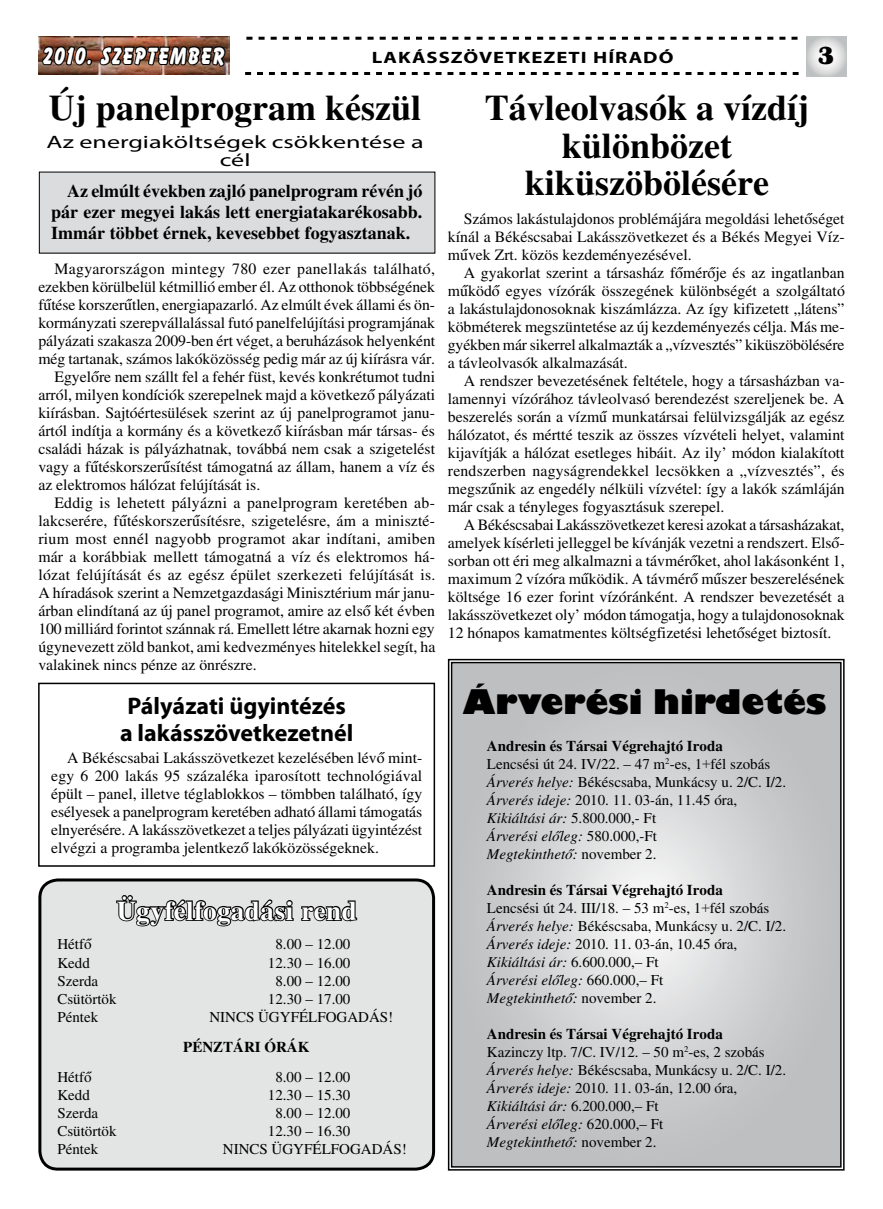
<style>
.page{position:relative;width:883px;height:1209px;background:#fff}
.page>*{position:absolute;margin:0;border:0;box-sizing:border-box;transform-origin:0 0}
.t1{font:36px/37.5px "H Times Bold";color:#000;text-align:center}
.t2{font:800 33px "Gill Sans";color:#000}
.t3{font:27px "H Times Bold";letter-spacing:.015em;color:#fff}
.t4{font:25.5px "Binner";color:#000}
.t5{font:700 24px/27px "Myriad Pro";color:#000;text-align:center}
.t6{font:24px "Balloon";letter-spacing:.07em;color:#fff;scale:.85 1}
.t7{font:18px/21px "H Times Bold";color:#000;text-align:justify}
.t8{font:18px/18px "Myriad Pro";color:#000;text-align:center;scale:1.45 1}
.t9{font:700 16.5px "Myriad Pro";letter-spacing:.05em;color:#000;scale:1.25 1}
.t10{font:15.75px/18px "H Times";color:#000;text-align:justify}
.t11{font:15.75px "H Times";letter-spacing:.02em;color:#000}
.t12{font:15.75px "H Times";letter-spacing:.025em;color:#000}
.t13{font:15px/18px "H Times";color:#000}
.t14{font:15px/18px "H Times Italic";color:#000}
.t15{font:15px "H Times Bold";color:#000}
.s1{font-family:"H Times Italic"}
.s2{font-family:"H Times"}
</style>
<div class="page">
<div style="left:39px;top:172px;width:396px;height:81px;background:#dbdcdd"></div>
<img style="left:38px;top:36px;width:192px;height:38px">
<svg style="left:806px;top:36px;width:40px;height:40px"></svg>
<svg style="left:246px;top:37px;width:551px;height:3px"></svg>
<svg style="left:245px;top:72px;width:553px;height:3px"></svg>
<svg style="left:41px;top:36px;width:51px;height:39px"></svg>
<svg style="left:99px;top:36px;width:127px;height:137px"></svg>
<div style="left:40px;top:880px;width:393px;height:289px;background:#e3e4e4;border-radius:18px"></div>
<div style="left:38px;top:878px;width:397px;height:292px;border:3px solid #000;border-radius:18px"></div>
<svg style="left:116px;top:895px;width:242px;height:32px"></svg>
<svg style="left:447px;top:658px;width:398px;height:513px"></svg>
<div style="left:38px;top:682px;width:397px;height:184px;border:2px solid #000"></div>
<h3 class="t6" style="left:43px;top:41px;width:214px">2010. SZEPTEMBER</h3>
<p class="t9" style="left:371px;top:47px;width:243px">LAKÁSSZÖVETKEZETI HÍRADÓ</p>
<h3 class="t4" style="left:817px;top:40px;width:19px">3</h3>
<h1 class="t1" style="left:49px;top:92px;width:373px">Új panelprogram készül</h1>
<p class="t8" style="left:46px;top:133px;width:262px">Az energiaköltségek csökkentése a cél</p>
<p class="t7" style="left:51px;top:181px;width:372px;text-indent:16px">Az elmúlt években zajló panelprogram révén jó pár ezer megyei lakás lett energiatakarékosabb.<br>Immár többet érnek, kevesebbet fogyasztanak.</p>
<p class="t12" style="left:54px;top:260px;width:382px">Magyarországon mintegy 780 ezer panellakás található,</p>
<p class="t10" style="left:38px;top:278px;width:398px">ezekben körülbelül kétmillió ember él. Az otthonok többségének</p>
<p class="t10" style="left:38px;top:296px;width:398px">fűtése korszerűtlen, energiapazarló. Az elmúlt évek állami és ön-</p>
<p class="t10" style="left:38px;top:314px;width:398px">kormányzati szerepvállalással futó panelfelújítási programjának</p>
<p class="t10" style="left:38px;top:332px;width:398px">pályázati szakasza 2009-ben ért véget, a beruházások helyenként</p>
<p class="t10" style="left:38px;top:350px;width:398px">még tartanak, számos lakóközösség pedig már az új kiírásra vár.</p>
<p class="t10" style="left:54px;top:368px;width:382px">Egyelőre nem szállt fel a fehér füst, kevés konkrétumot tudni</p>
<p class="t10" style="left:38px;top:386px;width:398px">arról, milyen kondíciók szerepelnek majd a következő pályázati</p>
<p class="t10" style="left:38px;top:404px;width:398px">kiírásban. Sajtóértesülések szerint az új panelprogramot janu-</p>
<p class="t10" style="left:38px;top:422px;width:398px">ártól indítja a kormány és a következő kiírásban már társas- és</p>
<p class="t10" style="left:38px;top:440px;width:398px">családi házak is pályázhatnak, továbbá nem csak a szigetelést</p>
<p class="t10" style="left:38px;top:458px;width:398px">vagy a fűtéskorszerűsítést támogatná az állam, hanem a víz és</p>
<p class="t10" style="left:38px;top:476px;width:223px">az elektromos hálózat felújítását is.</p>
<p class="t11" style="left:54px;top:494px;width:382px">Eddig is lehetett pályázni a panelprogram keretében ab-</p>
<p class="t10" style="left:38px;top:512px;width:398px">lakcserére, fűtéskorszerűsítésre, szigetelésre, ám a miniszté-</p>
<p class="t11" style="left:38px;top:530px;width:398px">rium most ennél nagyobb programot akar indítani, amiben</p>
<p class="t10" style="left:38px;top:548px;width:398px">már a korábbiak mellett támogatná a víz és elektromos há-</p>
<p class="t10" style="left:38px;top:566px;width:398px">lózat felújítását és az egész épület szerkezeti felújítását is.</p>
<p class="t10" style="left:38px;top:584px;width:398px">A híradások szerint a Nemzetgazdasági Minisztérium már janu-</p>
<p class="t10" style="left:38px;top:602px;width:398px">árban elindítaná az új panel programot, amire az első két évben</p>
<p class="t10" style="left:38px;top:620px;width:398px">100 milliárd forintot szánnak rá. Emellett létre akarnak hozni egy</p>
<p class="t10" style="left:38px;top:638px;width:398px">úgynevezett zöld bankot, ami kedvezményes hitelekkel segít, ha</p>
<p class="t10" style="left:38px;top:656px;width:220px">valakinek nincs pénze az önrészre.</p>
<h3 class="t5" style="left:120px;top:691px;width:235px">Pályázati ügyintézés a lakásszövetkezetnél</h3>
<p class="t10" style="left:51px;top:749px;width:372px;text-indent:16px">A Békéscsabai Lakásszövetkezet kezelésében lévő mint&shy;egy 6 200 lakás 95 százaléka iparosított technológiával épült – panel, illetve téglablokkos – tömbben található, így esélyesek a panelprogram keretében adható állami támogatás elnyerésére. A lakásszövetkezet a teljes pályázati ügyintézést elvégzi a programba jelentkező lakóközösségeknek.</p>
<h3 class="t3" style="left:117px;top:894px;width:241px">Ügyfélfogadási rend</h3>
<p class="t13" style="left:57px;top:936px;width:36px">Hétfő</p>
<p class="t13" style="left:275px;top:936px;width:76px">8.00 – 12.00</p>
<p class="t13" style="left:57px;top:954px;width:34px">Kedd</p>
<p class="t13" style="left:268px;top:954px;width:84px">12.30 – 16.00</p>
<p class="t13" style="left:57px;top:972px;width:42px">Szerda</p>
<p class="t13" style="left:275px;top:972px;width:76px">8.00 – 12.00</p>
<p class="t13" style="left:57px;top:990px;width:61px">Csütörtök</p>
<p class="t13" style="left:268px;top:990px;width:84px">12.30 – 17.00</p>
<p class="t13" style="left:57px;top:1008px;width:42px">Péntek</p>
<p class="t13" style="left:209px;top:1008px;width:10px">nincs</p>
<p class="t13" style="left:258px;top:1008px;width:43px">ügyfélf</p>
<p class="t13" style="left:325px;top:1008px;width:23px">ogad</p>
<p class="t13" style="left:369px;top:1008px;width:26px">ás!</p>
<p class="t15" style="left:183px;top:1037px;width:128px">PÉNZTÁRI ÓRÁK</p>
<p class="t13" style="left:57px;top:1068px;width:36px">Hétfő</p>
<p class="t13" style="left:275px;top:1068px;width:76px">8.00 – 12.00</p>
<p class="t13" style="left:57px;top:1086px;width:34px">Kedd</p>
<p class="t13" style="left:268px;top:1086px;width:84px">12.30 – 15.30</p>
<p class="t13" style="left:57px;top:1104px;width:42px">Szerda</p>
<p class="t13" style="left:275px;top:1104px;width:76px">8.00 – 12.00</p>
<p class="t13" style="left:57px;top:1122px;width:61px">Csütörtök</p>
<p class="t13" style="left:268px;top:1122px;width:84px">12.30 – 16.30</p>
<p class="t13" style="left:57px;top:1140px;width:42px">Péntek</p>
<p class="t13" style="left:223px;top:1140px;width:10px">nincs</p>
<p class="t13" style="left:271px;top:1140px;width:43px">ügyfélf</p>
<p class="t13" style="left:339px;top:1140px;width:23px">ogad</p>
<p class="t13" style="left:382px;top:1140px;width:26px">ás!</p>
<h1 class="t1" style="left:485px;top:92px;width:326px">Távleolvasók a vízdíj különbözet kiküszöbölésére</h1>
<p class="t10" style="left:448px;top:210px;width:398px;text-indent:16px">Számos lakástulajdonos problémájára megoldási lehetőséget kínál a Békéscsabai Lakásszövetkezet és a Békés Megyei Víz&shy;művek Zrt. közös kezdeményezésével.</p>
<p class="t10" style="left:448px;top:264px;width:398px;text-indent:16px">A gyakorlat szerint a társasház főmérője és az ingatlanban működő egyes vízórák összegének különbségét a szolgáltató a lakástulajdonosoknak kiszámlázza. Az így kifizetett „látens” köbméterek megszüntetése az új kezdeményezés célja. Más me&shy;gyékben már sikerrel alkalmazták a „vízvesztés” kiküszöbölésére a távleolvasók alkalmazását.</p>
<p class="t10" style="left:448px;top:372px;width:398px;text-indent:16px">A rendszer bevezetésének feltétele, hogy a társasházban va&shy;lamennyi vízórához távleolvasó berendezést szereljenek be. A beszerelés során a vízmű munkatársai felülvizsgálják az egész hálózatot, és mértté teszik az összes vízvételi helyet, valamint kijavítják a hálózat esetleges hibáit. Az ily’ módon kialakított rendszerben nagyságrendekkel lecsökken a „vízvesztés”, és megszűnik az engedély nélküli vízvétel: így a lakók számláján már csak a tényleges fogyasztásuk szerepel.</p>
<p class="t10" style="left:448px;top:516px;width:398px;text-indent:16px">A Békéscsabai Lakásszövetkezet keresi azokat a társasházakat, amelyek kísérleti jelleggel be kívánják vezetni a rendszert. Első&shy;sorban ott éri meg alkalmazni a távmérőket, ahol lakásonként 1, maximum 2 vízóra működik. A távmérő műszer beszerelésének költsége 16 ezer forint vízóránként. A rendszer bevezetését a lakásszövetkezet oly’ módon támogatja, hogy a tulajdonosoknak 12 hónapos kamatmentes költségfizetési lehetőséget biztosít.</p>
<h2 class="t2" style="left:463px;top:681px;width:365px">Árverési hirdetés</h2>
<p class="t15" style="left:487px;top:736px;width:237px">Andresin és Társai Végrehajtó Iroda</p>
<p class="t13" style="left:487px;top:755px;width:301px">Lencsési út 24. IV/22. – 47 m<sup>2</sup>-es, 1+fél szobás<br><span class="s1">Árverés helye:</span> Békéscsaba, Munkácsy u. 2/C. I/2.<br><span class="s1">Árverés ideje:</span> 2010. 11. 03-án, 11.45 óra,</p>
<p class="t14" style="left:487px;top:809px;width:171px;text-align:justify">Kikiáltási ár: <span class="s2">5.800.000,- Ft </span>Árverési előleg: <span class="s2">580.000,-Ft </span>Megtekinthető: <span class="s2">november 2.</span></p>
<p class="t15" style="left:487px;top:880px;width:237px">Andresin és Társai Végrehajtó Iroda</p>
<p class="t13" style="left:487px;top:899px;width:301px">Lencsési út 24. III/18. – 53 m<sup>2</sup>-es, 1+fél szobás<br><span class="s1">Árverés helye:</span> Békéscsaba, Munkácsy u. 2/C. I/2.<br><span class="s1">Árverés ideje:</span> 2010. 11. 03-án, 10.45 óra,</p>
<p class="t14" style="left:487px;top:953px;width:178px">Kikiáltási ár: <span class="s2">6.600.000,– Ft<br></span>Árverési előleg: <span class="s2">660.000,– Ft<br></span>Megtekinthető: <span class="s2">november 2.</span></p>
<p class="t15" style="left:487px;top:1024px;width:237px">Andresin és Társai Végrehajtó Iroda</p>
<p class="t13" style="left:487px;top:1043px;width:301px">Kazinczy ltp. 7/C. IV/12. – 50 m<sup>2</sup>-es, 2 szobás<br><span class="s1">Árverés helye:</span> Békéscsaba, Munkácsy u. 2/C. I/2.<br><span class="s1">Árverés ideje:</span> 2010. 11. 03-án, 12.00 óra,</p>
<p class="t14" style="left:487px;top:1097px;width:178px">Kikiáltási ár: <span class="s2">6.200.000,– Ft<br></span>Árverési előleg: <span class="s2">620.000,– Ft<br></span>Megtekinthető: <span class="s2">november 2.</span></p>
</div>
